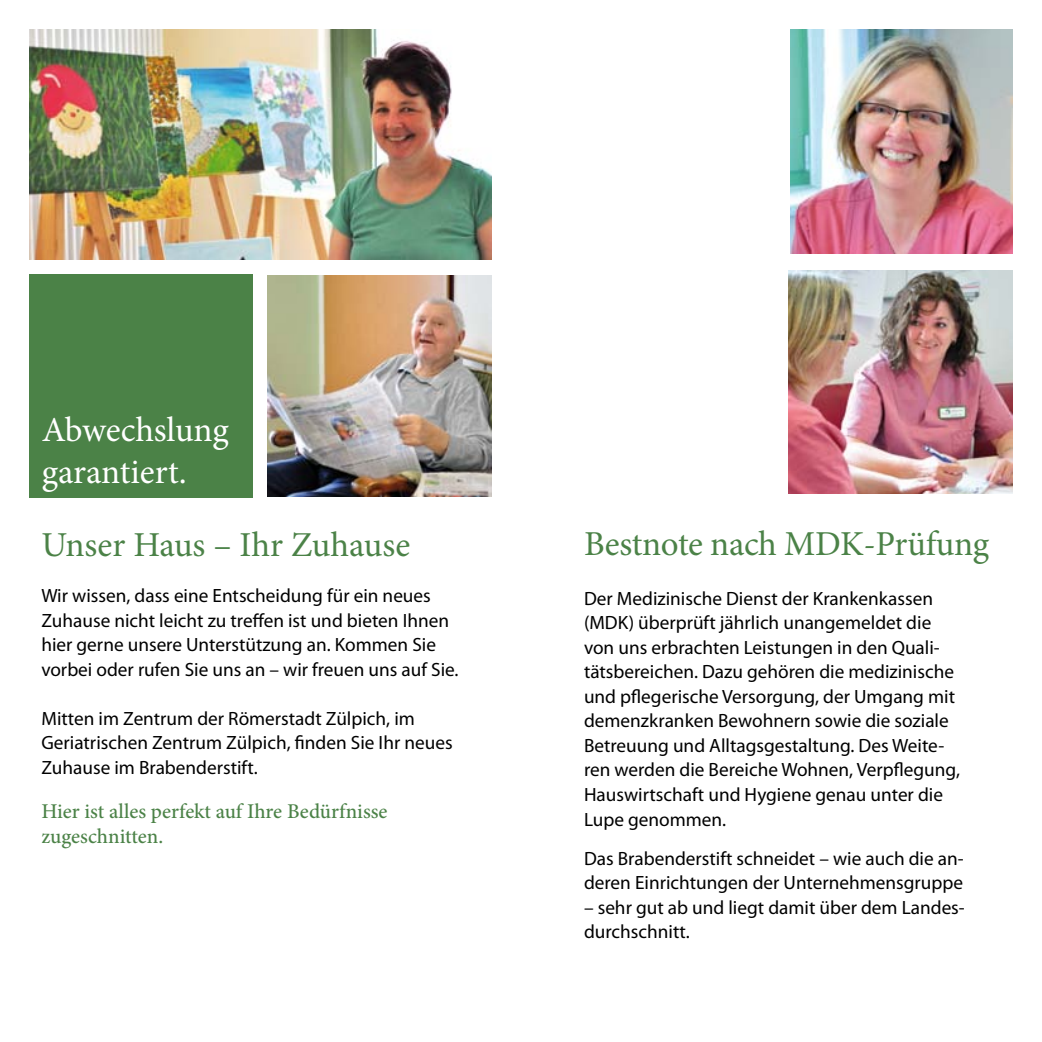
<style>
.page{position:relative;width:1042px;height:1042px;background:#fff}
.page>*{position:absolute;margin:0;border:0;box-sizing:border-box;transform-origin:0 0}
.t1{font:35px "Minion Pro";letter-spacing:-.01em;color:#4b8247}
.t2{font:35px/42px "Minion Pro";letter-spacing:-.005em;color:#fff}
.t3{font:500 21px/24.5px "Minion Pro";color:#4b8247}
.t4{font:19.25px/24.5px "Myriad Pro";color:#000}
</style>
<div class="page">
<img style="left:30px;top:30px;width:461px;height:229px">
<div style="left:30px;top:274px;width:223px;height:223px;background:#4b8247"></div>
<img style="left:268px;top:275px;width:223px;height:221px">
<img style="left:790px;top:30px;width:222px;height:223px">
<img style="left:789px;top:270px;width:223px;height:224px">
<h1 class="t2" style="left:42px;top:409px;width:189px">Abwechslung garantiert.</h1>
<h1 class="t1" style="left:41px;top:522px;width:371px">Unser Haus – Ihr Zuhause</h1>
<p class="t4" style="left:41px;top:584px;width:419px">Wir wissen, dass eine Entscheidung für ein neues Zuhause nicht leicht zu treffen ist und bieten Ihnen hier gerne unsere Unterstützung an. Kommen Sie vorbei oder rufen Sie uns an – wir freuen uns auf Sie.</p>
<p class="t4" style="left:41px;top:706px;width:413px">Mitten im Zentrum der Römerstadt Zülpich, im<br>Geriatrischen Zentrum Zülpich, finden Sie Ihr neues<br>Zuhause im Brabenderstift.</p>
<p class="t3" style="left:41px;top:799px;width:348px">Hier ist alles perfekt auf Ihre Bedürfnisse zugeschnitten.</p>
<h1 class="t1" style="left:584px;top:520px;width:406px">Bestnote nach MDK-Prüfung</h1>
<p class="t4" style="left:584px;top:586px;width:377px">Der Medizinische Dienst der Krankenkassen (MDK) überprüft jährlich unangemeldet die von uns erbrachten Leistungen in den Quali&shy;tätsbereichen. Dazu gehören die medizinische und pflegerische Versorgung, der Umgang mit demenzkranken Bewohnern sowie die soziale Betreuung und Alltagsgestaltung. Des Weite&shy;ren werden die Bereiche Wohnen, Verpflegung, Hauswirtschaft und Hygiene genau unter die Lupe genommen.</p>
<p class="t4" style="left:584px;top:846px;width:381px">Das Brabenderstift schneidet – wie auch die an&shy;deren Einrichtungen der Unternehmensgruppe</p>
<p class="t4" style="left:584px;top:895px;width:382px">– sehr gut ab und liegt damit über dem Landes&shy;durchschnitt.</p>
</div>
